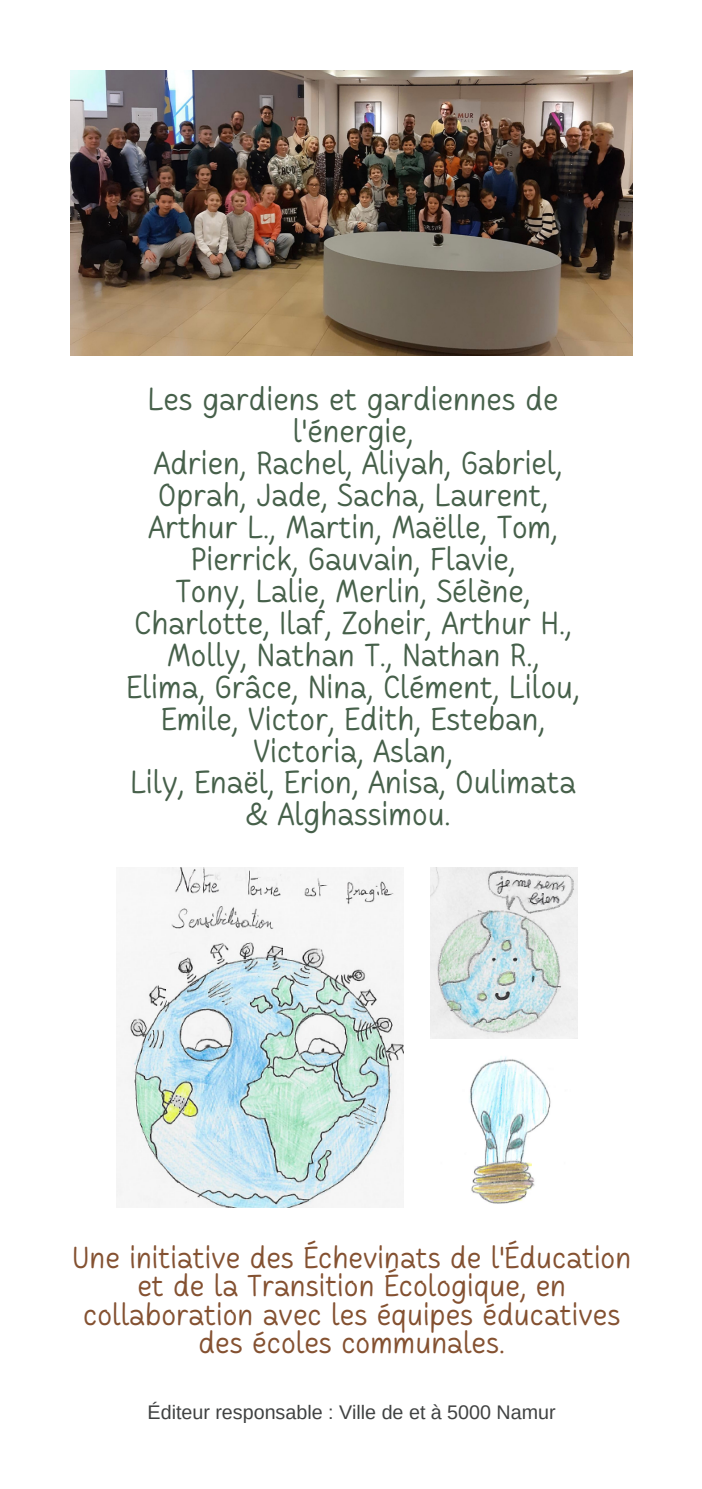
<style>
.page{position:relative;width:702px;height:1489px;background:#fff}
.page>*{position:absolute;margin:0;border:0;box-sizing:border-box;transform-origin:0 0}
.t1{font:31.75px/32px "Cakerolli";color:#46604a;text-align:center}
.t2{font:30px/28.2px "Cakerolli";color:#845131;text-align:center}
.t3{font:19.75px "Arimo";color:#404242}
</style>
<div class="page">
<img style="left:70px;top:70px;width:562px;height:286px">
<img style="left:430px;top:867px;width:147px;height:171px">
<img style="left:116px;top:867px;width:287px;height:340px">
<img style="left:469px;top:1056px;width:82px;height:148px">
<p class="t1" style="left:126px;top:386px;width:454px">Les gardiens et gardiennes de l'énergie,<br>Adrien, Rachel, Aliyah, Gabriel,<br>Oprah, Jade, Sacha, Laurent,<br>Arthur L., Martin, Maëlle, Tom,<br>Pierrick, Gauvain, Flavie,<br>Tony, Lalie, Merlin, Sélène,<br>Charlotte, Ilaf, Zoheir, Arthur H.,<br>Molly, Nathan T., Nathan R.,<br>Elima, Grâce, Nina, Clément, Lilou,<br>Emile, Victor, Edith, Esteban,<br>Victoria, Aslan,<br>Lily, Enaël, Erion, Anisa, Oulimata &amp; Alghassimou.</p>
<p class="t2" style="left:72px;top:1246px;width:560px">Une initiative des Échevinats de l'Éducation et de la Transition Écologique, en collaboration avec les équipes éducatives des écoles communales.</p>
<p class="t3" style="left:147px;top:1401px;width:409px">Éditeur responsable : Ville de et à 5000 Namur</p>
</div>
